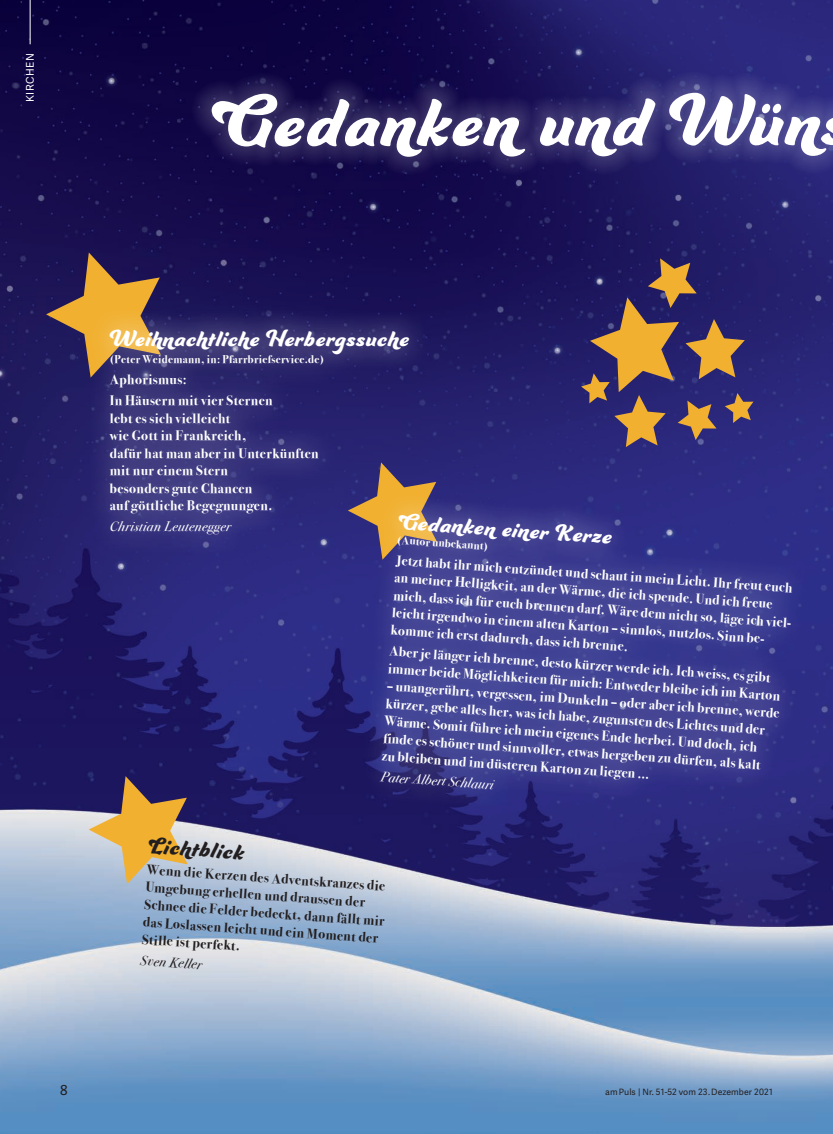
<style>
.page{position:relative;width:833px;height:1134px;background:#fff}
.page>*{position:absolute;margin:0;border:0;box-sizing:border-box;transform-origin:0 0}
.t1{font:78.88px "Ganache";letter-spacing:.03em;color:#fff}
.t2{font:25px "Ganache";letter-spacing:.03em;color:#fff}
.t3{font:25px "Ganache";color:#231f20}
.t4{font:700 13.75px/17.5px "Bodoni Svty Two OSITCTT";letter-spacing:.03em;color:#fff}
.t5{font:700 13.75px/17.5px "Bodoni Svty Two OSITCTT";color:#231f20}
.t6{font:italic 13.75px "Bodoni Svty Two OSITCTT";letter-spacing:.03em;color:#fff}
.t7{font:italic 13.75px "Bodoni Svty Two OSITCTT";color:#231f20}
.t8{font:13.75px "Adelle Sans";color:#231f20}
.t9{font:700 11.25px "Bodoni Svty Two OSITCTT";letter-spacing:.03em;color:#fff}
.t10{font:10.62px "Adelle Sans";letter-spacing:.05em;color:#fff}
.t11{font:8.75px "Adelle Sans";letter-spacing:.01em;color:#231f20}
</style>
<div class="page">
<img style="left:0;top:0;width:833px;height:1134px">
<hr style="left:30px;top:0;width:1px;height:44px;background:#fff">
<svg style="left:89px;top:776px;width:99px;height:108px;background:#aa9273"></svg>
<svg style="left:46px;top:252px;width:115px;height:126px;background:#5e454b"></svg>
<svg style="left:354px;top:486px;width:466px;height:350px;background:#39398b"></svg>
<div style="left:85px;top:304px;width:347px;height:254px;background:#fff;opacity:.7"></div>
<svg style="left:190px;top:70px;width:643px;height:109px;background:#2c2566"></svg>
<svg style="left:581px;top:258px;width:172px;height:189px;background:#5a465d"></svg>
<p class="t10" style="left:24px;top:102px;width:50px;rotate:-90deg">KIRCHEN</p>
<h1 class="t1" style="left:212px;top:72px;width:609px">Gedanken und Wün</h1>
<h2 class="t2" style="left:110px;top:322px;width:300px">Weihnachtliche Herbergssuche</h2>
<p class="t9" style="left:110px;top:353px;width:216px">(Peter Weidemann, in: Pfarrbriefservice.de)</p>
<p class="t4" style="left:110px;top:369px;width:164px;line-height:21px">Aphorismus:<br>In Häusern mit vier Sternen</p>
<p class="t4" style="left:110px;top:409px;width:210px">lebt es sich vielleicht<br>wie Gott in Frankreich,<br>dafür hat man aber in Unterkünften mit nur einem Stern<br>besonders gute Chancen<br>auf göttliche Begegnungen.</p>
<p class="t6" style="left:110px;top:518px;width:122px">Christian Leutenegger</p>
<h2 class="t2" style="left:399px;top:505px;width:215px;rotate:4deg">Gedanken einer Kerze</h2>
<p class="t9" style="left:398px;top:533px;width:93px;rotate:4deg">(Autor unbekannt)</p>
<p class="t4" style="left:396px;top:551px;width:403px;rotate:4deg">Jetzt habt ihr mich entzündet und schaut in mein Licht. Ihr freut euch an meiner Helligkeit, an der Wärme, die ich spende. Und ich freue mich, dass ich für euch brennen darf. Wäre dem nicht so, läge ich viel&shy;leicht irgendwo in einem alten Karton – sinnlos, nutzlos. Sinn be&shy;komme ich erst dadurch, dass ich brenne.</p>
<p class="t4" style="left:390px;top:642px;width:394px;rotate:4deg">Aber je länger ich brenne, desto kürzer werde ich. Ich weiss, es gibt immer beide Möglichkeiten für mich: Entweder bleibe ich im Karton</p>
<p class="t4" style="left:387px;top:677px;width:395px;rotate:4deg">– unangerührt, vergessen, im Dunkeln – oder aber ich brenne, werde kürzer, gebe alles her, was ich habe, zugunsten des Lichtes und der Wärme. Somit führe ich mein eigenes Ende herbei. Und doch, ich finde es schöner und sinnvoller, etwas hergeben zu dürfen, als kalt zu bleiben und im düsteren Karton zu liegen…</p>
<p class="t6" style="left:381px;top:768px;width:115px;rotate:4deg">Pater Albert Schlauri</p>
<h2 class="t3" style="left:150px;top:830px;width:97px;rotate:4deg">Lichtblick</h2>
<p class="t5" style="left:147px;top:861px;width:242px;rotate:4deg">Wenn die Kerzen des Adventskranzes die Umgebung erhellen und draussen der Schnee die Felder bedeckt, dann fällt mir das Loslassen leicht und ein Moment der Stille ist perfekt.</p>
<p class="t7" style="left:141px;top:952px;width:63px;rotate:4deg">Sven Keller</p>
<p class="t8" style="left:60px;top:1082px;width:9px">8</p>
<p class="t11" style="left:605px;top:1087px;width:169px">am Puls | Nr. 51-52 vom 23. Dezember 2021</p>
</div>
